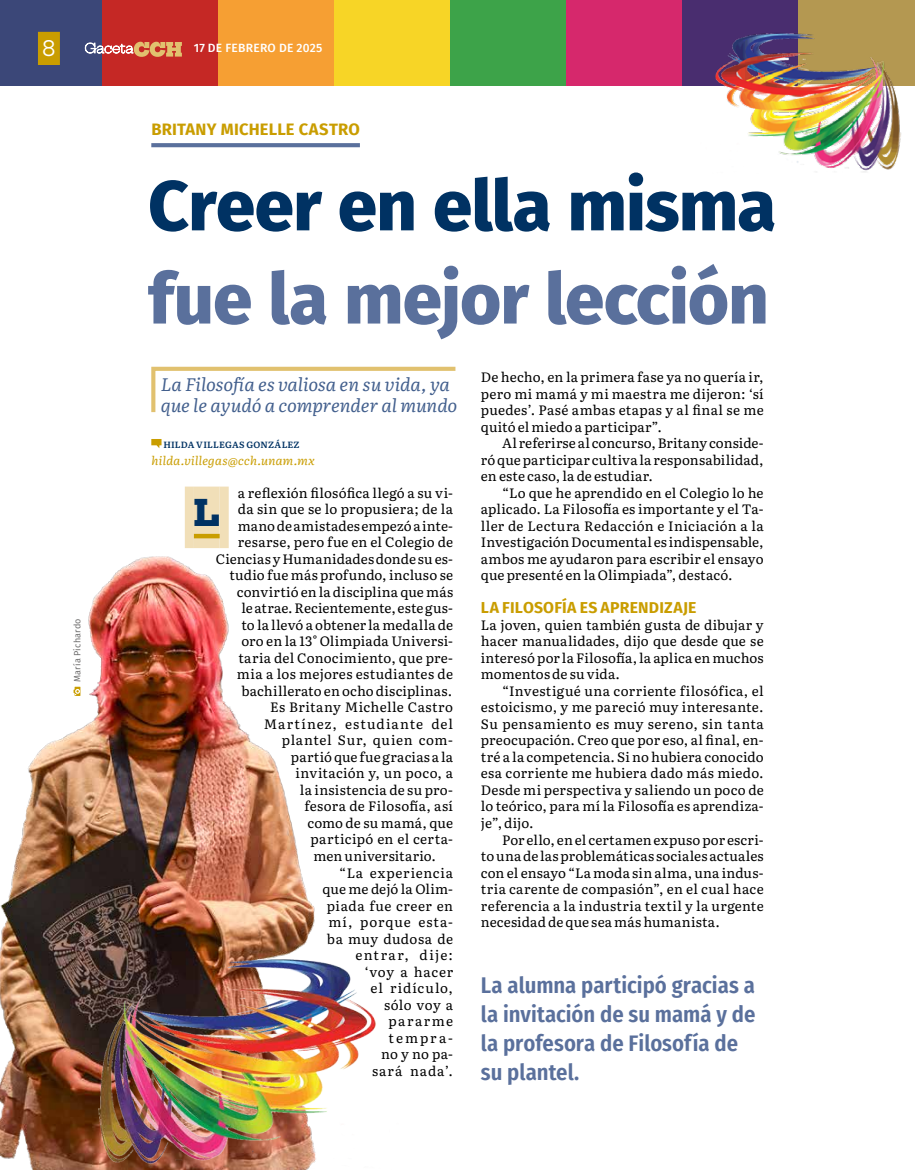
<style>
.page{position:relative;width:915px;height:1170px;background:#fff}
.page>*{position:absolute;margin:0;border:0;box-sizing:border-box;transform-origin:0 0}
.t1{font:800 70.5px "Fira Sans";letter-spacing:-.01em;color:#5a709c}
.t2{font:800 70.5px "Fira Sans";letter-spacing:-.01em;color:#003263}
.t3{font:800 35.4px "Hepta Slab";color:#003263}
.t4{font:600 22.5px/28.8px "Fira Sans Condensed";color:#5a709c}
.t5{font:21px "Hepta Slab";color:#fff}
.t6{font:italic 18px/20.7px "Literata 18 pt";color:#425f8d}
.t7{font:700 16.5px "Fira Sans";letter-spacing:.015em;color:#c99d00}
.t8{font:700 15.75px "Fira Sans";letter-spacing:.015em;color:#c99d00}
.t9{font:13.5px/16.5px "Literata 18 pt";letter-spacing:.02em;color:#000;text-align:justify}
.t10{font:13.5px "Literata 18 pt";letter-spacing:.05em;color:#000}
.t11{font:13.5px "Literata 18 pt";letter-spacing:.075em;color:#000}
.t12{font:13.5px "Literata 18 pt";letter-spacing:.08em;color:#000}
.t13{font:13.5px "Literata 18 pt";color:#000}
.t14{font:13.5px "Literata 18 pt";letter-spacing:.04em;color:#000}
.t15{font:13.5px "Literata 18 pt";letter-spacing:.06em;color:#000}
.t16{font:13.5px "Literata 18 pt";letter-spacing:.105em;color:#000}
.t17{font:13.5px "Literata 18 pt";letter-spacing:.07em;color:#000}
.t18{font:13.5px "Literata 18 pt";letter-spacing:.115em;color:#000}
.t19{font:italic 12px "Literata 18 pt";color:#c99d00}
.t20{font:500 12px "Fira Sans";letter-spacing:.02em;color:#fff}
.t21{font:600 9px "Literata 18 pt";letter-spacing:.02em;color:#003263}
.t22{font:9px "Fira Sans";letter-spacing:.025em;color:#706f6f}
</style>
<div class="page">
<hr style="left:914px;top:0;width:1px;height:85px;background:#b49851">
<div style="left:0;top:0;width:107px;height:85px;background:#3b4778"></div>
<div style="left:102px;top:0;width:116px;height:85px;background:#c52825"></div>
<div style="left:218px;top:0;width:116px;height:85px;background:#f69f33"></div>
<div style="left:334px;top:0;width:116px;height:85px;background:#f7d526"></div>
<div style="left:450px;top:0;width:116px;height:85px;background:#3da349"></div>
<div style="left:566px;top:0;width:116px;height:85px;background:#d6286c"></div>
<div style="left:682px;top:0;width:116px;height:85px;background:#492d6f"></div>
<div style="left:798px;top:0;width:116px;height:85px;background:#b49851"></div>
<div style="left:38px;top:32px;width:22px;height:33px;background:#c99d00"></div>
<svg style="left:85px;top:41px;width:97px;height:16px"></svg>
<img style="left:700px;top:33px;width:214px;height:139px">
<img style="left:0;top:556px;width:315px;height:613px">
<div style="left:185px;top:486px;width:9px;height:62px;background:#f1dfb8"></div>
<div style="left:194px;top:486px;width:25px;height:62px;background:#f1dfb8"></div>
<div style="left:219px;top:486px;width:10px;height:62px;background:#f1dfb8"></div>
<svg style="left:151px;top:439px;width:10px;height:9px"></svg>
<hr style="left:194px;top:534px;width:25px;height:4px;background:#c99d00">
<img style="left:78px;top:940px;width:298px;height:229px">
<svg style="left:151px;top:143px;width:209px;height:4px"></svg>
<svg style="left:151px;top:366px;width:305px;height:47px"></svg>
<svg style="left:73px;top:686px;width:7px;height:10px"></svg>
<h3 class="t5" style="left:42px;top:31px;width:15px">8</h3>
<p class="t20" style="left:194px;top:39px;width:130px">17 DE FEBRERO DE 2025</p>
<p class="t22" style="left:70px;top:682px;width:65px;rotate:-90deg">María Pichardo</p>
<p class="t7" style="left:151px;top:115px;width:210px">BRITANY MICHELLE CASTRO</p>
<h1 class="t2" style="left:148px;top:144px;width:629px">Creer en ella misma</h1>
<h1 class="t1" style="left:148px;top:237px;width:622px">fue la mejor lección</h1>
<h3 class="t6" style="left:160px;top:373px;width:300px">La Filosofía es valiosa en su vida, ya que le ayudó a comprender al mundo</h3>
<p class="t9" style="left:480px;top:368px;width:284px">De hecho, en la primera fase ya no quería ir, pero mi mamá y mi maestra me dijeron: ‘sí puedes’. Pasé ambas etapas y al final se me quitó el miedo a participar”.</p>
<p class="t9" style="left:480px;top:434px;width:284px;text-indent:21px">Al referirse al concurso, Britany conside&shy;ró que participar cultiva la responsabilidad, en este caso, la de estudiar.</p>
<p class="t9" style="left:480px;top:483px;width:284px;text-indent:21px">“Lo que he aprendido en el Colegio lo he aplicado. La Filosofía es importante y el Ta&shy;ller de Lectura Redacción e Iniciación a la Investigación Documental es indispensable, ambos me ayudaron para escribir el ensayo que presenté en la Olimpiada”, destacó.</p>
<p class="t8" style="left:481px;top:594px;width:217px">LA FILOSOFÍA ES APRENDIZAJE</p>
<p class="t9" style="left:480px;top:615px;width:284px">La joven, quien también gusta de dibujar y hacer manualidades, dijo que desde que se interesó por la Filosofía, la aplica en muchos momentos de su vida.</p>
<p class="t9" style="left:480px;top:681px;width:284px;text-indent:21px">“Investigué una corriente filosófica, el estoicismo, y me pareció muy interesante.<br>Su pensamiento es muy sereno, sin tanta preocupación. Creo que por eso, al final, en&shy;tré a la competencia. Si no hubiera conocido esa corriente me hubiera dado más miedo.<br>Desde mi perspectiva y saliendo un poco de lo teórico, para mí la Filosofía es aprendiza&shy;je”, dijo.</p>
<p class="t9" style="left:480px;top:830px;width:284px;text-indent:21px">Por ello, en el certamen expuso por escri&shy;to una de las problemáticas sociales actuales con el ensayo “La moda sin alma, una indus&shy;tria carente de compasión”, en el cual hace referencia a la industria textil y la urgente necesidad de que sea más humanista.</p>
<p class="t21" style="left:163px;top:438px;width:138px">HILDA VILLEGAS GONZÁLEZ</p>
<p class="t19" style="left:151px;top:451px;width:166px">hilda.villegas@cch.unam.mx</p>
<h2 class="t3" style="left:194px;top:483px;width:27px">L</h2>
<p class="t9" style="left:238px;top:483px;width:217px">a reflexión filosófica llegó a su vi-</p>
<p class="t9" style="left:238px;top:500px;width:217px">da sin que se lo propusiera; de la</p>
<p class="t9" style="left:238px;top:516px;width:217px">mano de amistades empezó a inte-</p>
<p class="t9" style="left:238px;top:533px;width:217px">resarse, pero fue en el Colegio de</p>
<p class="t9" style="left:216px;top:549px;width:239px">Ciencias y Humanidades donde su es-</p>
<p class="t9" style="left:229px;top:566px;width:225px">tudio fue más profundo, incluso se</p>
<p class="t9" style="left:237px;top:582px;width:218px">convirtió en la disciplina que más</p>
<p class="t9" style="left:241px;top:599px;width:213px">le atrae. Recientemente, este gus-</p>
<p class="t9" style="left:241px;top:615px;width:213px">to la llevó a obtener la medalla de</p>
<p class="t9" style="left:241px;top:632px;width:213px">oro en la 13° Olimpiada Universi-</p>
<p class="t9" style="left:238px;top:648px;width:216px">taria del Conocimiento, que pre-</p>
<p class="t9" style="left:237px;top:665px;width:217px">mia a los mejores estudiantes de</p>
<p class="t9" style="left:241px;top:681px;width:212px">bachillerato en ocho disciplinas.</p>
<p class="t9" style="left:270px;top:698px;width:184px">Es Britany Michelle Castro</p>
<p class="t12" style="left:264px;top:713px;width:190px">Martínez, estudiante del</p>
<p class="t10" style="left:282px;top:730px;width:173px">plantel Sur, quien com-</p>
<p class="t9" style="left:291px;top:747px;width:164px">partió que fue gracias a la</p>
<p class="t9" style="left:295px;top:764px;width:159px">invitación y, un poco, a</p>
<p class="t9" style="left:300px;top:780px;width:154px">la insistencia de su pro-</p>
<p class="t9" style="left:304px;top:797px;width:150px">fesora de Filosofía, así</p>
<p class="t9" style="left:307px;top:813px;width:147px">como de su mamá, que</p>
<p class="t9" style="left:310px;top:830px;width:144px">participó en el certa-</p>
<p class="t9" style="left:313px;top:846px;width:124px">men universitario.</p>
<p class="t15" style="left:339px;top:862px;width:115px">“La experiencia</p>
<p class="t13" style="left:322px;top:878px;width:132px">que me dejó la Olim-</p>
<p class="t14" style="left:327px;top:895px;width:128px">piada fue creer en</p>
<p class="t11" style="left:328px;top:911px;width:126px">mí, porque esta-</p>
<p class="t9" style="left:327px;top:929px;width:127px">ba muy dudosa de</p>
<p class="t16" style="left:355px;top:944px;width:99px">entrar, dije:</p>
<p class="t10" style="left:364px;top:961px;width:90px">‘voy a hacer</p>
<p class="t17" style="left:370px;top:977px;width:84px">el ridículo,</p>
<p class="t9" style="left:384px;top:995px;width:71px">sólo voy a</p>
<p class="t18" style="left:388px;top:1010px;width:66px">pararme</p>
<p class="t9" style="left:388px;top:1028px;width:66px">tempra-</p>
<p class="t9" style="left:381px;top:1044px;width:73px">no y no pa-</p>
<p class="t11" style="left:372px;top:1060px;width:83px">sará nada’.</p>
<h3 class="t4" style="left:480px;top:969px;width:276px">La alumna participó gracias a la invitación de su mamá y de la profesora de Filosofía de su plantel.</h3>
</div>
